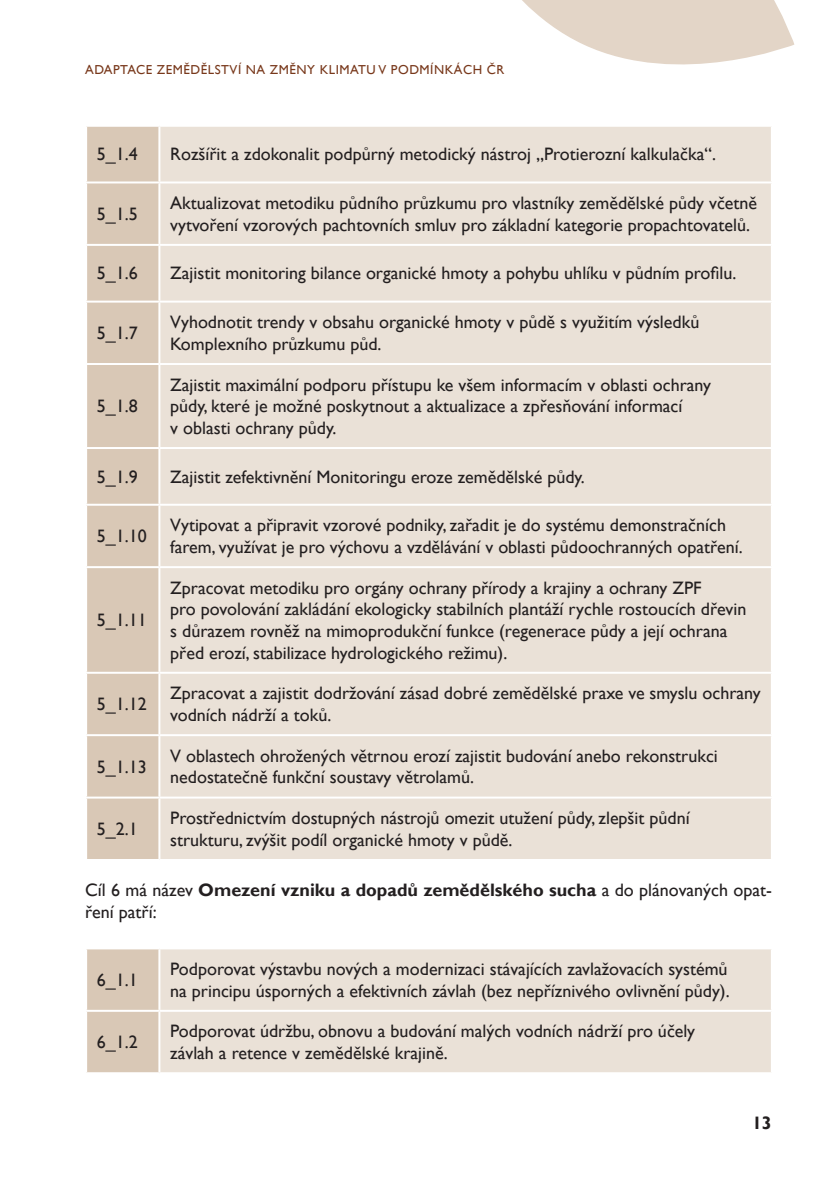
<style>
.page{position:relative;width:840px;height:1191px;background:#fff}
.page>*{position:absolute;margin:0;border:0;box-sizing:border-box;transform-origin:0 0}
.t1{font:18px/21.6px "Gill Sans";color:#231f20}
.t2{font:700 18px "Gill Sans";color:#231f20}
.t3{font:13px "Gill Sans";letter-spacing:.04em;color:#78381b}
.s1{font-weight:700}
</style>
<div class="page">
<svg style="left:522px;top:0;width:272px;height:65px"></svg>
<div style="left:87px;top:127px;width:71px;height:732px;background:#d9c8b6"></div>
<div style="left:160px;top:127px;width:610px;height:732px;background:#eae1d7"></div>
<hr style="left:85px;top:181px;width:74px;height:2px;background:#fff">
<hr style="left:159px;top:181px;width:613px;height:2px;background:#fff">
<hr style="left:85px;top:244px;width:74px;height:2px;background:#fff">
<hr style="left:159px;top:244px;width:613px;height:2px;background:#fff">
<hr style="left:85px;top:300px;width:74px;height:2px;background:#fff">
<hr style="left:159px;top:300px;width:613px;height:2px;background:#fff">
<hr style="left:85px;top:363px;width:74px;height:2px;background:#fff">
<hr style="left:159px;top:363px;width:613px;height:2px;background:#fff">
<hr style="left:85px;top:447px;width:74px;height:2px;background:#fff">
<hr style="left:159px;top:447px;width:613px;height:2px;background:#fff">
<hr style="left:85px;top:504px;width:74px;height:2px;background:#fff">
<hr style="left:159px;top:504px;width:613px;height:2px;background:#fff">
<hr style="left:85px;top:566px;width:74px;height:2px;background:#fff">
<hr style="left:159px;top:566px;width:613px;height:2px;background:#fff">
<hr style="left:85px;top:672px;width:74px;height:2px;background:#fff">
<hr style="left:159px;top:672px;width:613px;height:2px;background:#fff">
<hr style="left:85px;top:734px;width:74px;height:2px;background:#fff">
<hr style="left:159px;top:734px;width:613px;height:2px;background:#fff">
<hr style="left:85px;top:796px;width:74px;height:2px;background:#fff">
<hr style="left:159px;top:796px;width:613px;height:2px;background:#fff">
<div style="left:87px;top:949px;width:71px;height:123px;background:#d9c8b6"></div>
<div style="left:160px;top:949px;width:610px;height:123px;background:#eae1d7"></div>
<hr style="left:85px;top:1009px;width:74px;height:2px;background:#fff">
<hr style="left:159px;top:1009px;width:613px;height:2px;background:#fff">
<p class="t3" style="left:85px;top:62px;width:420px">ADAPTACE ZEMĚDĚLSTVÍ NA ZMĚNY KLIMATU V PODMÍNKÁCH ČR</p>
<p class="t1" style="left:97px;top:144px;width:42px">5_1.4</p>
<p class="t1" style="left:170px;top:144px;width:547px">Rozšířit a zdokonalit podpůrný metodický nástroj „Protierozní kalkulačka“.</p>
<p class="t1" style="left:97px;top:203px;width:42px">5_1.5</p>
<p class="t1" style="left:170px;top:193px;width:588px">Aktualizovat metodiku půdního průzkumu pro vlastníky zemědělské půdy včetně vytvoření vzorových pachtovních smluv pro základní kategorie propachtovatelů.</p>
<p class="t1" style="left:97px;top:263px;width:42px">5_1.6</p>
<p class="t1" style="left:170px;top:263px;width:567px">Zajistit monitoring bilance organické hmoty a pohybu uhlíku v půdním profilu.</p>
<p class="t1" style="left:97px;top:322px;width:42px">5_1.7</p>
<p class="t1" style="left:170px;top:312px;width:530px">Vyhodnotit trendy v obsahu organické hmoty v půdě s využitím výsledků<br>Komplexního průzkumu půd.</p>
<p class="t1" style="left:97px;top:396px;width:42px">5_1.8</p>
<p class="t1" style="left:170px;top:374px;width:542px">Zajistit maximální podporu přístupu ke všem informacím v oblasti ochrany půdy, které je možné poskytnout a aktualizace a zpřesňování informací<br>v oblasti ochrany půdy.</p>
<p class="t1" style="left:97px;top:466px;width:42px">5_1.9</p>
<p class="t1" style="left:170px;top:466px;width:416px">Zajistit zefektivnění Monitoringu eroze zemědělské půdy.</p>
<p class="t1" style="left:97px;top:525px;width:51px">5_1.10</p>
<p class="t1" style="left:170px;top:515px;width:573px">Vytipovat a připravit vzorové podniky, zařadit je do systému demonstračních farem, využívat je pro výchovu a vzdělávání v oblasti půdoochranných opatření.</p>
<p class="t1" style="left:97px;top:609px;width:51px">5_1.11</p>
<p class="t1" style="left:170px;top:577px;width:577px">Zpracovat metodiku pro orgány ochrany přírody a krajiny a ochrany ZPF<br>pro povolování zakládání ekologicky stabilních plantáží rychle rostoucích dřevin s důrazem rovněž na mimoprodukční funkce (regenerace půdy a její ochrana před erozí, stabilizace hydrologického režimu).</p>
<p class="t1" style="left:97px;top:693px;width:51px">5_1.12</p>
<p class="t1" style="left:170px;top:683px;width:591px">Zpracovat a zajistit dodržování zásad dobré zemědělské praxe ve smyslu ochrany vodních nádrží a toků.</p>
<p class="t1" style="left:97px;top:756px;width:51px">5_1.13</p>
<p class="t1" style="left:170px;top:745px;width:549px">V oblastech ohrožených větrnou erozí zajistit budování anebo rekonstrukci nedostatečně funkční soustavy větrolamů.</p>
<p class="t1" style="left:97px;top:818px;width:42px">5_2.1</p>
<p class="t1" style="left:170px;top:807px;width:520px">Prostřednictvím dostupných nástrojů omezit utužení půdy, zlepšit půdní strukturu, zvýšit podíl organické hmoty v půdě.</p>
<p class="t1" style="left:85px;top:879px;width:687px">Cíl 6 má název <span class="s1">Omezení vzniku a dopadů zemědělského sucha</span> a do plánovaných opat&shy;ření patří:</p>
<p class="t1" style="left:97px;top:969px;width:42px">6_1.1</p>
<p class="t1" style="left:170px;top:958px;width:560px">Podporovat výstavbu nových a modernizaci stávajících zavlažovacích systémů na principu úsporných a efektivních závlah (bez nepříznivého ovlivnění půdy).</p>
<p class="t1" style="left:97px;top:1031px;width:42px">6_1.2</p>
<p class="t1" style="left:170px;top:1021px;width:526px">Podporovat údržbu, obnovu a budování malých vodních nádrží pro účely závlah a retence v zemědělské krajině.</p>
<p class="t2" style="left:751px;top:1111px;width:21px">13</p>
</div>
